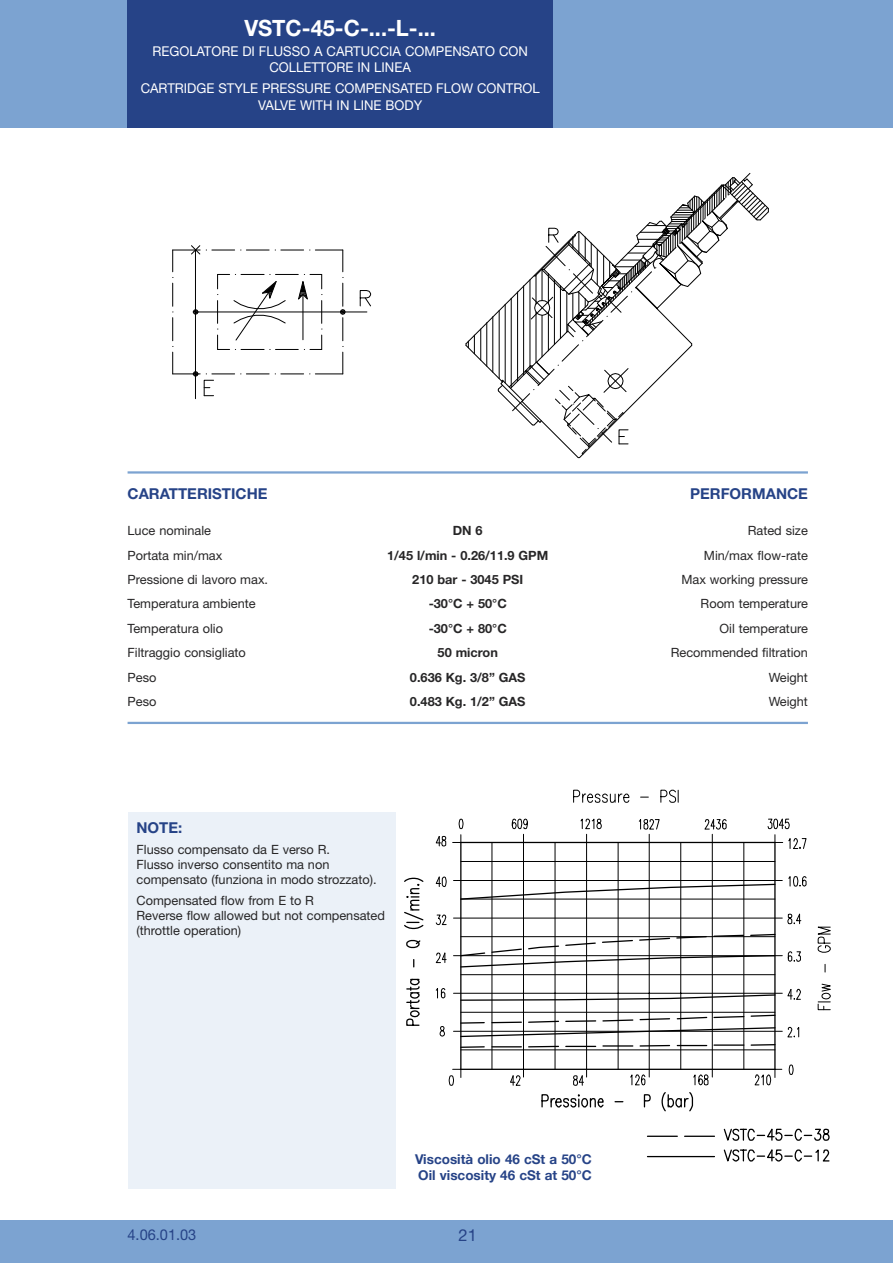
<style>
.page{position:relative;width:893px;height:1263px;background:#fff}
.page>*{position:absolute;margin:0;border:0;box-sizing:border-box;transform-origin:0 0}
.t1{font:700 22.5px "Helvetica Neue";color:#fff}
.t2{font:16.5px "Helvetica Neue";color:#264387}
.t3{font:700 15px "Helvetica Neue";color:#264387}
.t4{font:15px "Helvetica Neue";color:#264387}
.t5{font:13.5px/16.2px "Helvetica Neue";color:#fff;text-align:center}
.t6{font:700 13.5px/15.8px "Helvetica Neue";color:#264387}
.t7{font:12.75px/24.5px "Helvetica Neue";color:#272627}
.t8{font:700 12.75px/24.5px "Helvetica Neue";color:#272627;text-align:center}
</style>
<div class="page">
<div style="left:0;top:0;width:893px;height:128px;background:#7ca3d1"></div>
<div style="left:128px;top:0;width:425px;height:128px;background:#264387"></div>
<div style="left:0;top:1220px;width:893px;height:43px;background:#7ca3d1"></div>
<hr style="left:128px;top:471px;width:680px;height:3px;background:#7ca3d1">
<hr style="left:128px;top:722px;width:680px;height:2px;background:#7ca3d1">
<hr style="left:516px;top:166px;width:34px;height:1px;background:#000">
<hr style="left:523px;top:166px;width:34px;height:1px;background:#000">
<svg style="left:531px;top:166px;width:25px;height:1px"></svg>
<svg style="left:172px;top:176px;width:597px;height:283px"></svg>
<svg style="left:406px;top:978px;width:14px;height:48px"></svg>
<svg style="left:406px;top:939px;width:15px;height:10px"></svg>
<svg style="left:404px;top:877px;width:20px;height:53px"></svg>
<svg style="left:541px;top:1094px;width:63px;height:14px"></svg>
<svg style="left:643px;top:1094px;width:8px;height:14px"></svg>
<svg style="left:661px;top:1092px;width:33px;height:20px"></svg>
<svg style="left:449px;top:1069px;width:12px;height:17px"></svg>
<svg style="left:573px;top:790px;width:56px;height:13px"></svg>
<svg style="left:660px;top:790px;width:19px;height:13px"></svg>
<svg style="left:818px;top:984px;width:13px;height:26px"></svg>
<svg style="left:817px;top:927px;width:14px;height:26px"></svg>
<svg style="left:723px;top:1128px;width:107px;height:34px"></svg>
<hr style="left:685px;top:1135px;width:29px;height:2px;background:#000">
<hr style="left:647px;top:1135px;width:30px;height:2px;background:#000">
<hr style="left:647px;top:1156px;width:67px;height:1px;background:#000">
<svg style="left:461px;top:883px;width:313px;height:16px"></svg>
<svg style="left:461px;top:994px;width:313px;height:7px"></svg>
<hr style="left:453px;top:1031px;width:329px;height:1px;background:#000">
<hr style="left:461px;top:1049px;width:314px;height:1px;background:#000">
<hr style="left:461px;top:1012px;width:314px;height:1px;background:#000">
<hr style="left:453px;top:955px;width:329px;height:1px;background:#000">
<hr style="left:461px;top:974px;width:314px;height:1px;background:#000">
<hr style="left:453px;top:918px;width:329px;height:1px;background:#000">
<hr style="left:461px;top:899px;width:314px;height:1px;background:#000">
<hr style="left:453px;top:880px;width:329px;height:1px;background:#000">
<hr style="left:461px;top:842px;width:314px;height:1px;background:#000">
<hr style="left:461px;top:861px;width:314px;height:1px;background:#000">
<hr style="left:453px;top:993px;width:329px;height:1px;background:#000">
<hr style="left:586px;top:834px;width:1px;height:243px;background:#000">
<hr style="left:649px;top:834px;width:1px;height:243px;background:#000">
<hr style="left:555px;top:842px;width:1px;height:227px;background:#000">
<hr style="left:618px;top:842px;width:1px;height:227px;background:#000">
<hr style="left:680px;top:842px;width:1px;height:227px;background:#000">
<hr style="left:523px;top:834px;width:1px;height:243px;background:#000">
<hr style="left:460px;top:842px;width:1px;height:227px;background:#000">
<hr style="left:492px;top:842px;width:1px;height:227px;background:#000">
<svg style="left:440px;top:1026px;width:5px;height:10px"></svg>
<svg style="left:436px;top:988px;width:9px;height:10px"></svg>
<svg style="left:435px;top:952px;width:12px;height:11px"></svg>
<svg style="left:436px;top:914px;width:11px;height:11px"></svg>
<svg style="left:436px;top:876px;width:11px;height:11px"></svg>
<svg style="left:436px;top:836px;width:10px;height:10px"></svg>
<svg style="left:452px;top:818px;width:11px;height:25px"></svg>
<svg style="left:512px;top:818px;width:16px;height:11px"></svg>
<svg style="left:580px;top:818px;width:22px;height:11px"></svg>
<svg style="left:639px;top:819px;width:21px;height:11px"></svg>
<hr style="left:774px;top:842px;width:2px;height:227px;background:#000">
<hr style="left:744px;top:842px;width:1px;height:227px;background:#000">
<hr style="left:712px;top:834px;width:1px;height:243px;background:#000">
<svg style="left:787px;top:1026px;width:12px;height:11px"></svg>
<svg style="left:787px;top:989px;width:14px;height:11px"></svg>
<svg style="left:788px;top:951px;width:13px;height:11px"></svg>
<svg style="left:787px;top:914px;width:14px;height:10px"></svg>
<svg style="left:704px;top:819px;width:23px;height:10px"></svg>
<svg style="left:788px;top:876px;width:19px;height:10px"></svg>
<svg style="left:767px;top:818px;width:40px;height:31px"></svg>
<svg style="left:693px;top:1074px;width:15px;height:11px"></svg>
<hr style="left:460px;top:1069px;width:315px;height:1px;background:#000">
<svg style="left:510px;top:1075px;width:10px;height:11px"></svg>
<svg style="left:573px;top:1075px;width:11px;height:11px"></svg>
<svg style="left:630px;top:1074px;width:15px;height:11px"></svg>
<svg style="left:754px;top:1069px;width:28px;height:16px"></svg>
<svg style="left:789px;top:1064px;width:4px;height:11px"></svg>
<hr style="left:751px;top:1044px;width:24px;height:2px;background:#000">
<hr style="left:714px;top:1044px;width:30px;height:2px;background:#000">
<hr style="left:677px;top:1045px;width:30px;height:1px;background:#000">
<svg style="left:640px;top:1045px;width:29px;height:1px"></svg>
<hr style="left:603px;top:1045px;width:30px;height:1px;background:#000">
<hr style="left:566px;top:1046px;width:30px;height:1px;background:#000">
<svg style="left:529px;top:1046px;width:29px;height:1px"></svg>
<svg style="left:492px;top:1046px;width:29px;height:1px"></svg>
<hr style="left:461px;top:1046px;width:23px;height:2px;background:#000">
<svg style="left:459px;top:1014px;width:317px;height:24px"></svg>
<svg style="left:459px;top:933px;width:317px;height:35px"></svg>
<hr style="left:387px;top:1262px;width:49px;height:1px;background:#000">
<hr style="left:487px;top:777px;width:45px;height:1px;background:#000">
<hr style="left:496px;top:777px;width:45px;height:1px;background:#000">
<svg style="left:507px;top:777px;width:32px;height:1px"></svg>
<div style="left:128px;top:812px;width:267px;height:377px;background:#ebf1f8"></div>
<h1 class="t1" style="left:244px;top:20px;width:193px">VSTC-45-C-...-L-...</h1>
<p class="t5" style="left:152px;top:45px;width:377px">REGOLATORE DI FLUSSO A CARTUCCIA COMPENSATO CON<br>COLLETTORE IN LINEA</p>
<p class="t5" style="left:141px;top:82px;width:400px">CARTRIDGE STYLE PRESSURE COMPENSATED FLOW CONTROL<br>VALVE WITH IN LINE BODY</p>
<p class="t3" style="left:128px;top:488px;width:141px">CARATTERISTICHE</p>
<p class="t7" style="left:128px;top:520px;width:142px">Luce nominale<br>Portata min/max<br>Pressione di lavoro max.<br>Temperatura ambiente<br>Temperatura olio<br>Filtraggio consigliato<br>Peso<br>Peso</p>
<p class="t8" style="left:387px;top:520px;width:163px">DN 6<br>1/45 l/min - 0.26/11.9 GPM<br>210 bar - 3045 PSI<br>-30°C + 50°C<br>-30°C + 80°C<br>50 micron<br>0.636 Kg. 3/8” GAS<br>0.483 Kg. 1/2” GAS</p>
<p class="t3" style="left:137px;top:822px;width:47px">NOTE:</p>
<p class="t7" style="left:137px;top:843px;width:242px;line-height:15px">Flusso compensato da E verso R.<br>Flusso inverso consentito ma non compensato (funziona in modo strozzato).</p>
<p class="t7" style="left:137px;top:895px;width:250px;line-height:15px">Compensated flow from E to R<br>Reverse flow allowed but not compensated (throttle operation)</p>
<p class="t3" style="left:690px;top:488px;width:119px">PERFORMANCE</p>
<p class="t7" style="left:671px;top:520px;width:139px;text-align:right">Rated size<br>Min/max flow-rate<br>Max working pressure<br>Room temperature<br>Oil temperature<br>Recommended filtration<br>Weight<br>Weight</p>
<p class="t4" style="left:128px;top:1229px;width:70px">4.06.01.03</p>
<p class="t6" style="left:415px;top:1151px;width:178px">Viscosità olio 46 cSt a 50°C<br>Oil viscosity 46 cSt at 50°C</p>
<p class="t2" style="left:459px;top:1229px;width:20px">21</p>
</div>
